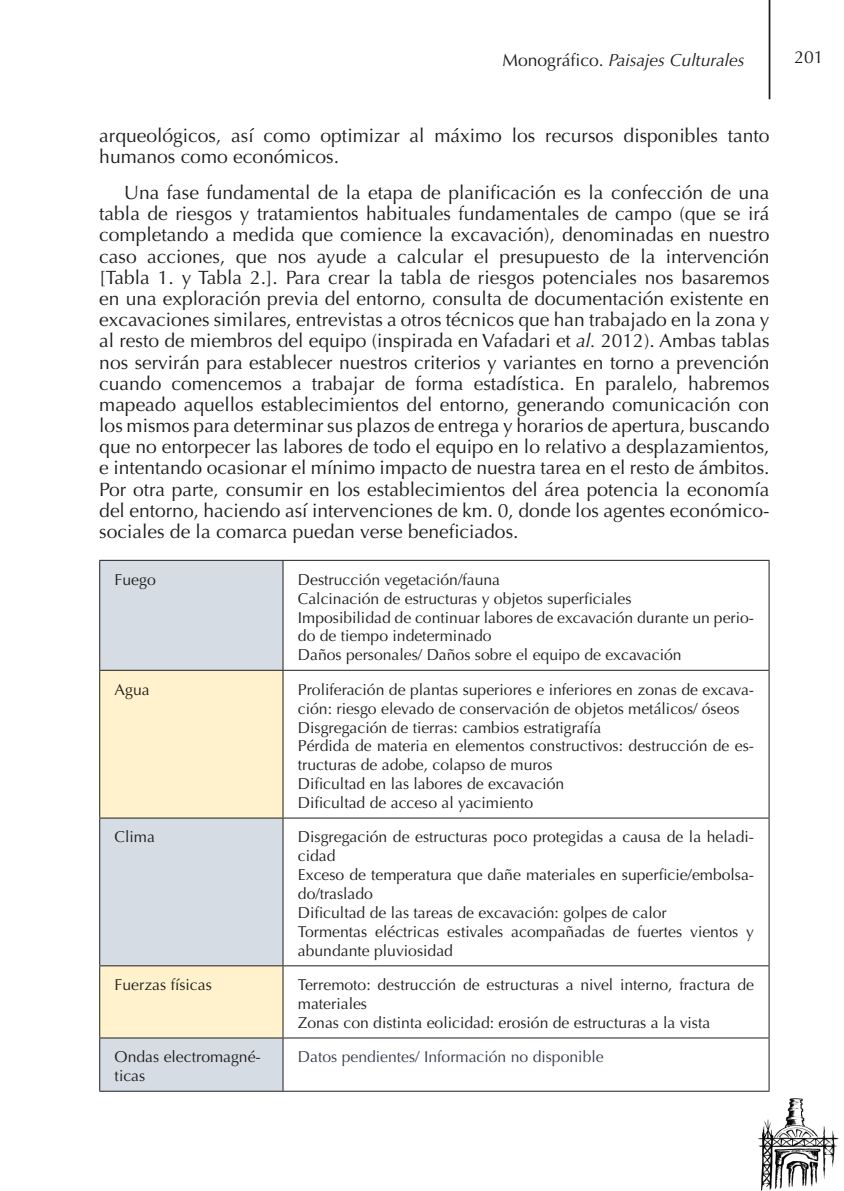
<style>
.page{position:relative;width:844px;height:1191px;background:#fff}
.page>*{position:absolute;margin:0;border:0;box-sizing:border-box;transform-origin:0 0}
.t1{font:19.25px/21.2px "Optima";color:#1d1d1b}
.t2{font:italic 17.5px "Optima";color:#1d1d1b}
.t3{font:17.5px "Optima";color:#1d1d1b}
.t4{font:15.75px/18.9px "Optima";color:#1d1d1b}
.t5{font:15.75px "Optima";color:#323e4f}
.s1{font-style:normal}
.s2{font-style:italic}
</style>
<div class="page">
<img style="left:734px;top:1091px;width:105px;height:100px">
<hr style="left:768px;top:0;width:2px;height:99px;background:#1d1d1b">
<div style="left:100px;top:561px;width:182px;height:529px;background:#d5dce4"></div>
<svg style="left:100px;top:671px;width:182px;height:366px;background:#ece8d4"></svg>
<hr style="left:99px;top:560px;width:184px;height:1px;background:#1d1d1b">
<hr style="left:283px;top:560px;width:486px;height:1px;background:#1d1d1b">
<hr style="left:99px;top:670px;width:184px;height:1px;background:#1d1d1b">
<hr style="left:283px;top:670px;width:486px;height:1px;background:#1d1d1b">
<hr style="left:99px;top:817px;width:184px;height:1px;background:#1d1d1b">
<hr style="left:283px;top:817px;width:486px;height:1px;background:#1d1d1b">
<hr style="left:99px;top:965px;width:184px;height:1px;background:#1d1d1b">
<hr style="left:283px;top:965px;width:486px;height:1px;background:#1d1d1b">
<hr style="left:99px;top:1037px;width:184px;height:1px;background:#1d1d1b">
<hr style="left:283px;top:1037px;width:486px;height:1px;background:#1d1d1b">
<hr style="left:99px;top:1090px;width:184px;height:1px;background:#1d1d1b">
<hr style="left:283px;top:1090px;width:486px;height:1px;background:#1d1d1b">
<hr style="left:99px;top:561px;width:1px;height:109px;background:#1d1d1b">
<hr style="left:99px;top:670px;width:1px;height:147px;background:#1d1d1b">
<hr style="left:99px;top:818px;width:1px;height:147px;background:#1d1d1b">
<hr style="left:99px;top:966px;width:1px;height:71px;background:#1d1d1b">
<hr style="left:99px;top:1038px;width:1px;height:52px;background:#1d1d1b">
<hr style="left:282px;top:561px;width:1px;height:109px;background:#1d1d1b">
<hr style="left:768px;top:561px;width:1px;height:109px;background:#1d1d1b">
<hr style="left:282px;top:670px;width:1px;height:147px;background:#1d1d1b">
<hr style="left:768px;top:670px;width:1px;height:147px;background:#1d1d1b">
<hr style="left:282px;top:818px;width:1px;height:147px;background:#1d1d1b">
<hr style="left:768px;top:818px;width:1px;height:147px;background:#1d1d1b">
<hr style="left:282px;top:966px;width:1px;height:71px;background:#1d1d1b">
<hr style="left:768px;top:966px;width:1px;height:71px;background:#1d1d1b">
<hr style="left:282px;top:1038px;width:1px;height:52px;background:#1d1d1b">
<hr style="left:768px;top:1038px;width:1px;height:52px;background:#1d1d1b">
<p class="t2" style="left:502px;top:50px;width:243px"><span class="s1">Monográfico.</span> Paisajes Culturales</p>
<p class="t3" style="left:794px;top:47px;width:31px">201</p>
<p class="t1" style="left:99px;top:125px;width:671px">arqueológicos, así como optimizar al máximo los recursos disponibles tanto humanos como económicos.</p>
<p class="t1" style="left:99px;top:182px;width:671px;text-align:justify;text-indent:25px">Una fase fundamental de la etapa de planificación es la confección de una tabla de riesgos y tratamientos habituales fundamentales de campo (que se irá completando a medida que comience la excavación), denominadas en nuestro caso acciones, que nos ayude a calcular el presupuesto de la intervención [Tabla 1. y Tabla 2.]. Para crear la tabla de riesgos potenciales nos basaremos en una exploración previa del entorno, consulta de documentación existente en excavaciones similares, entrevistas a otros técnicos que han trabajado en la zona y al resto de miembros del equipo (inspirada en Vafadari et <span class="s2">al.</span> 2012). Ambas tablas nos servirán para establecer nuestros criterios y variantes en torno a prevención cuando comencemos a trabajar de forma estadística. En paralelo, habremos mapeado aquellos establecimientos del entorno, generando comunicación con los mismos para determinar sus plazos de entrega y horarios de apertura, buscando que no entorpecer las labores de todo el equipo en lo relativo a desplazamientos, e intentando ocasionar el mínimo impacto de nuestra tarea en el resto de ámbitos.<br>Por otra parte, consumir en los establecimientos del área potencia la economía del entorno, haciendo así intervenciones de km. 0, donde los agentes económico&shy;sociales de la comarca puedan verse beneficiados.</p>
<p class="t4" style="left:115px;top:570px;width:43px">Fuego</p>
<p class="t4" style="left:298px;top:570px;width:204px">Destrucción vegetación/fauna</p>
<p class="t4" style="left:298px;top:589px;width:335px">Calcinación de estructuras y objetos superficiales</p>
<p class="t4" style="left:298px;top:608px;width:457px">Imposibilidad de continuar labores de excavación durante un perio&shy;do de tiempo indeterminado</p>
<p class="t4" style="left:298px;top:646px;width:385px">Daños personales/ Daños sobre el equipo de excavación</p>
<p class="t4" style="left:115px;top:680px;width:37px">Agua</p>
<p class="t4" style="left:298px;top:680px;width:457px">Proliferación de plantas superiores e inferiores en zonas de excava&shy;ción: riesgo elevado de conservación de objetos metálicos/ óseos</p>
<p class="t4" style="left:298px;top:718px;width:305px">Disgregación de tierras: cambios estratigrafía</p>
<p class="t4" style="left:298px;top:737px;width:457px">Pérdida de materia en elementos constructivos: destrucción de es&shy;tructuras de adobe, colapso de muros</p>
<p class="t4" style="left:298px;top:774px;width:268px">Dificultad en las labores de excavación</p>
<p class="t4" style="left:298px;top:793px;width:237px">Dificultad de acceso al yacimiento</p>
<p class="t4" style="left:115px;top:828px;width:42px">Clima</p>
<p class="t4" style="left:298px;top:828px;width:457px">Disgregación de estructuras poco protegidas a causa de la heladi&shy;cidad</p>
<p class="t4" style="left:298px;top:865px;width:457px">Exceso de temperatura que dañe materiales en superficie/embolsa&shy;do/traslado</p>
<p class="t4" style="left:298px;top:903px;width:370px">Dificultad de las tareas de excavación: golpes de calor</p>
<p class="t4" style="left:298px;top:922px;width:457px">Tormentas eléctricas estivales acompañadas de fuertes vientos y abundante pluviosidad</p>
<p class="t4" style="left:115px;top:975px;width:99px">Fuerzas físicas</p>
<p class="t4" style="left:298px;top:975px;width:457px">Terremoto: destrucción de estructuras a nivel interno, fractura de materiales</p>
<p class="t4" style="left:298px;top:1013px;width:414px">Zonas con distinta eolicidad: erosión de estructuras a la vista</p>
<p class="t4" style="left:115px;top:1047px;width:148px">Ondas electromagné&shy;ticas</p>
<p class="t5" style="left:298px;top:1048px;width:307px">Datos pendientes/ Información no disponible</p>
</div>
